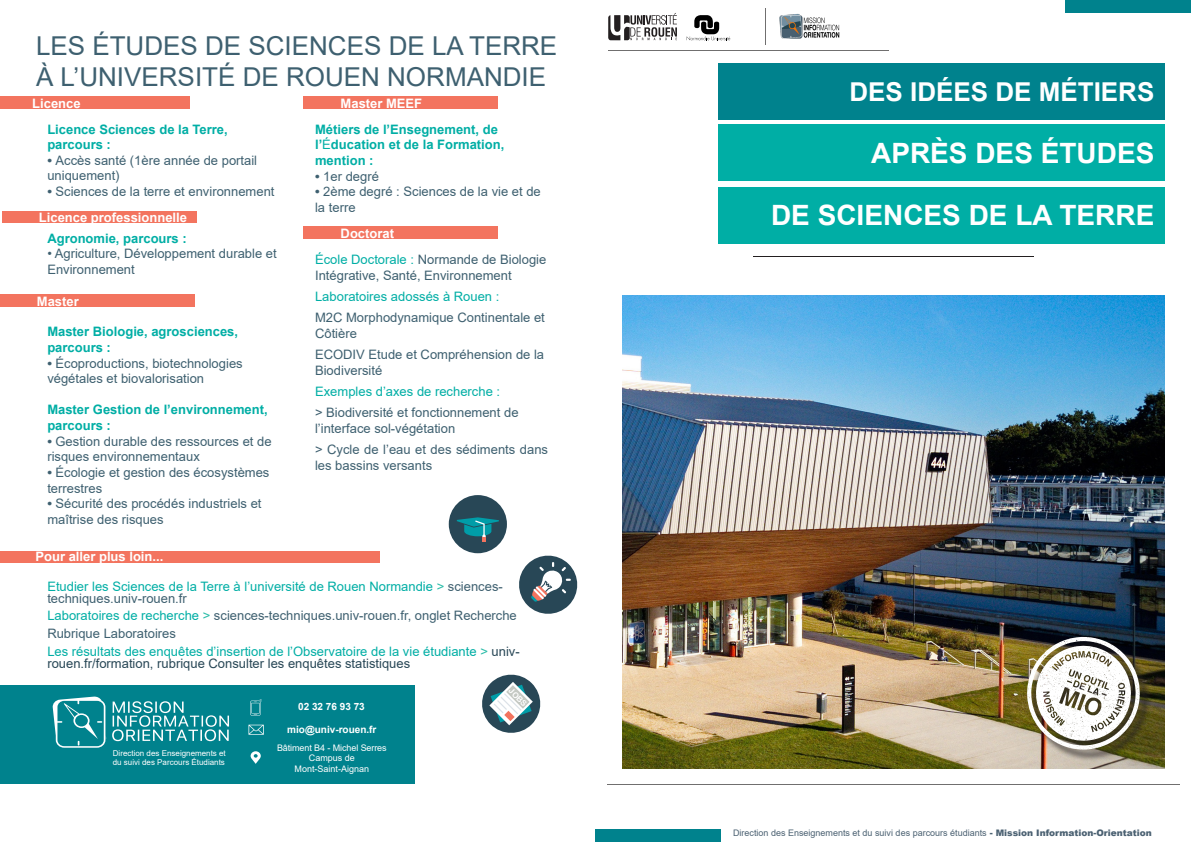
<style>
.page{position:relative;width:1191px;height:842px;background:#fff}
.page>*{position:absolute;margin:0;border:0;box-sizing:border-box;transform-origin:0 0}
.t1{font:700 28px "Arial";color:#fff}
.t2{font:26px "Arial";color:#3e6070}
.t3{font:700 26px "Arial";color:#fff}
.t4{font:13px/15.6px "Arial";color:#3e6070}
.t5{font:13px/12px "Arial";color:#00aea5}
.t6{font:700 13px/15.6px "Arial";color:#00aea5}
.t7{font:700 13px "Arial";color:#fff}
.t8{font:700 10px "Arial";color:#fff}
.t9{font:9px "Arial";color:#4b6172}
.t10{font:9px "Arial";letter-spacing:-.005em;color:#fff}
.t11{font:8px/8.8px "Arial";color:#fff}
.t12{font:7.9px "Arial Rounded MT Bold";color:#fff}
.s1{font-weight:700}
.s2{font-weight:400}
.s3{color:#00aea5}
.s4{color:#2abca8}
.s5{color:#3e6070}
.s6{color:#284756}
.s7{font-weight:900}
</style>
<div class="page">
<svg style="left:608px;top:13px;width:69px;height:27px"></svg>
<svg style="left:686px;top:15px;width:44px;height:25px"></svg>
<hr style="left:765px;top:8px;width:1px;height:37px;background:#706f6f">
<hr style="left:608px;top:50px;width:280px;height:1px;background:#706f6f">
<hr style="left:607px;top:784px;width:572px;height:1px;background:#706f6f">
<div style="left:1066px;top:0;width:125px;height:13px;background:#00828d"></div>
<div style="left:595px;top:829px;width:125px;height:13px;background:#00828d"></div>
<div style="left:718px;top:63px;width:446px;height:56px;background:#00828d"></div>
<div style="left:718px;top:124px;width:446px;height:57px;background:#00aea5"></div>
<div style="left:718px;top:187px;width:446px;height:56px;background:#00aea5"></div>
<hr style="left:753px;top:256px;width:280px;height:1px;background:#231f20">
<img style="left:622px;top:295px;width:542px;height:473px">
<img style="left:779px;top:13px;width:61px;height:26px">
<div style="left:1028px;top:638px;width:124px;height:124px;background:#231f20;opacity:.75"></div>
<img style="left:1027px;top:636px;width:113px;height:114px">
<div style="left:0;top:294px;width:194px;height:13px;background:#f3745f"></div>
<svg style="left:482px;top:674px;width:59px;height:59px"></svg>
<svg style="left:519px;top:555px;width:59px;height:59px"></svg>
<div style="left:449px;top:495px;width:58px;height:58px;background:#284756;border-radius:50%"></div>
<svg style="left:457px;top:517px;width:42px;height:24px"></svg>
<div style="left:0;top:686px;width:414px;height:98px;background:#00828d"></div>
<svg style="left:52px;top:696px;width:177px;height:52px"></svg>
<svg style="left:251px;top:751px;width:10px;height:13px"></svg>
<svg style="left:248px;top:725px;width:16px;height:10px"></svg>
<svg style="left:250px;top:699px;width:12px;height:17px"></svg>
<div style="left:0;top:551px;width:379px;height:12px;background:#f3745f"></div>
<div style="left:0;top:96px;width:190px;height:13px;background:#f3745f"></div>
<div style="left:304px;top:96px;width:194px;height:13px;background:#f3745f"></div>
<div style="left:304px;top:226px;width:194px;height:13px;background:#f3745f"></div>
<div style="left:2px;top:211px;width:194px;height:12px;background:#f3745f"></div>
<p class="t2" style="left:36px;top:28px;width:523px">LES ÉTUDES DE SCIENCES DE LA TERRE</p>
<p class="t2" style="left:36px;top:59px;width:511px">À L’UNIVERSITÉ DE ROUEN NORMANDIE</p>
<p class="t7" style="left:32px;top:94px;width:50px">Licence</p>
<p class="t7" style="left:340px;top:94px;width:83px">Master MEEF</p>
<p class="t6" style="left:47px;top:121px;width:182px">Licence Sciences de la Terre,</p>
<p class="t6" style="left:47px;top:137px;width:65px">parcours :</p>
<p class="t4" style="left:47px;top:152px;width:211px"><span class="s1">•</span> Accès santé (1ère année de portail uniquement)</p>
<p class="t4" style="left:47px;top:184px;width:229px"><span class="s1">•</span> Sciences de la terre et environnement</p>
<p class="t6" style="left:47px;top:231px;width:141px">Agronomie, parcours :</p>
<p class="t4" style="left:47px;top:246px;width:231px">• Agriculture, Développement durable et<br>Environnement</p>
<p class="t7" style="left:39px;top:208px;width:150px">Licence professionnelle</p>
<p class="t7" style="left:37px;top:292px;width:43px">Master</p>
<p class="t6" style="left:47px;top:324px;width:192px">Master Biologie, agrosciences, parcours :</p>
<p class="t4" style="left:47px;top:355px;width:197px"><span class="s1">•</span> Écoproductions, biotechnologies végétales et biovalorisation</p>
<p class="t6" style="left:47px;top:402px;width:222px">Master Gestion de l’environnement, parcours :</p>
<p class="t4" style="left:47px;top:433px;width:226px"><span class="s1">•</span> Gestion durable des ressources et de risques environnementaux</p>
<p class="t4" style="left:47px;top:464px;width:224px"><span class="s1">•</span> Écologie et gestion des écosystèmes terrestres</p>
<p class="t4" style="left:47px;top:496px;width:216px"><span class="s1">•</span> Sécurité des procédés industriels et maîtrise des risques</p>
<p class="t7" style="left:35px;top:547px;width:129px">Pour aller plus loin...</p>
<p class="t6" style="left:315px;top:122px;width:191px">Métiers de l’Ensegnement, de l’<span class="s2">É</span>ducation et de la Formation, mention :</p>
<p class="t4" style="left:315px;top:168px;width:65px"><span class="s1">•</span> 1er degré</p>
<p class="t4" style="left:315px;top:184px;width:227px"><span class="s1">•</span> 2ème degré : Sciences de la vie et de la terre</p>
<p class="t7" style="left:340px;top:224px;width:55px">Doctorat</p>
<p class="t4" style="left:315px;top:252px;width:233px"><span class="s3">École Doctorale :</span> Normande de Biologie<br>Intégrative, Santé, Environnement</p>
<p class="t5" style="left:315px;top:290px;width:186px">Laboratoires adossés à Rouen :</p>
<p class="t4" style="left:315px;top:310px;width:231px">M2C Morphodynamique Continentale et<br>Côtière</p>
<p class="t4" style="left:315px;top:347px;width:231px">ECODIV Etude et Compréhension de la<br>Biodiversité</p>
<p class="t5" style="left:315px;top:385px;width:186px">Exemples d’axes de recherche :</p>
<p class="t4" style="left:315px;top:405px;width:205px">&gt; Biodiversité et fonctionnement de l’interface sol-végétation</p>
<p class="t4" style="left:315px;top:442px;width:234px">&gt; Cycle de l’eau et des sédiments dans les bassins versants</p>
<p class="t5" style="left:47px;top:580px;width:457px">Etudier les Sciences de la Terre à l’université de Rouen Normandie <span class="s4">&gt;</span> <span class="s5">sciences&shy;techniques.univ-rouen.fr</span></p>
<p class="t4" style="left:47px;top:608px;width:471px"><span class="s3">Laboratoires de recherche</span> <span class="s4">&gt;</span> sciences-techniques.univ-rouen.fr, onglet Recherche</p>
<p class="t4" style="left:47px;top:625px;width:130px">Rubrique Laboratoires</p>
<p class="t5" style="left:47px;top:645px;width:474px">Les résultats des enquêtes d’insertion de l’Observatoire de la vie étudiante <span class="s4">&gt;</span> <span class="s6">univ&shy;rouen.fr/formation, rubrique Consulter les enquêtes statistiques</span></p>
<p class="t11" style="left:113px;top:748px;width:114px">Direction des Enseignements et du suivi des Parcours Étudiants</p>
<p class="t8" style="left:298px;top:700px;width:68px">02 32 76 93 73</p>
<p class="t8" style="left:287px;top:722px;width:91px">mio@univ-rouen.fr</p>
<p class="t10" style="left:277px;top:741px;width:111px">Bâtiment B4 - Michel Serres</p>
<p class="t10" style="left:309px;top:752px;width:48px">Campus de</p>
<p class="t10" style="left:294px;top:763px;width:76px">Mont-Saint-Aignan</p>
<p class="t12" style="left:513px;top:686px;width:23px;rotate:45deg">JOBS</p>
<p class="t3" style="left:849px;top:73px;width:306px">DES IDÉES DE MÉTIERS</p>
<p class="t1" style="left:871px;top:133px;width:285px">APRÈS DES ÉTUDES</p>
<p class="t1" style="left:771px;top:196px;width:385px">DE SCIENCES DE LA TERRE</p>
<p class="t9" style="left:733px;top:826px;width:420px">Direction des Enseignements et du suivi des parcours étudiants <span class="s7">- Mission Information-Orientation</span></p>
</div>
